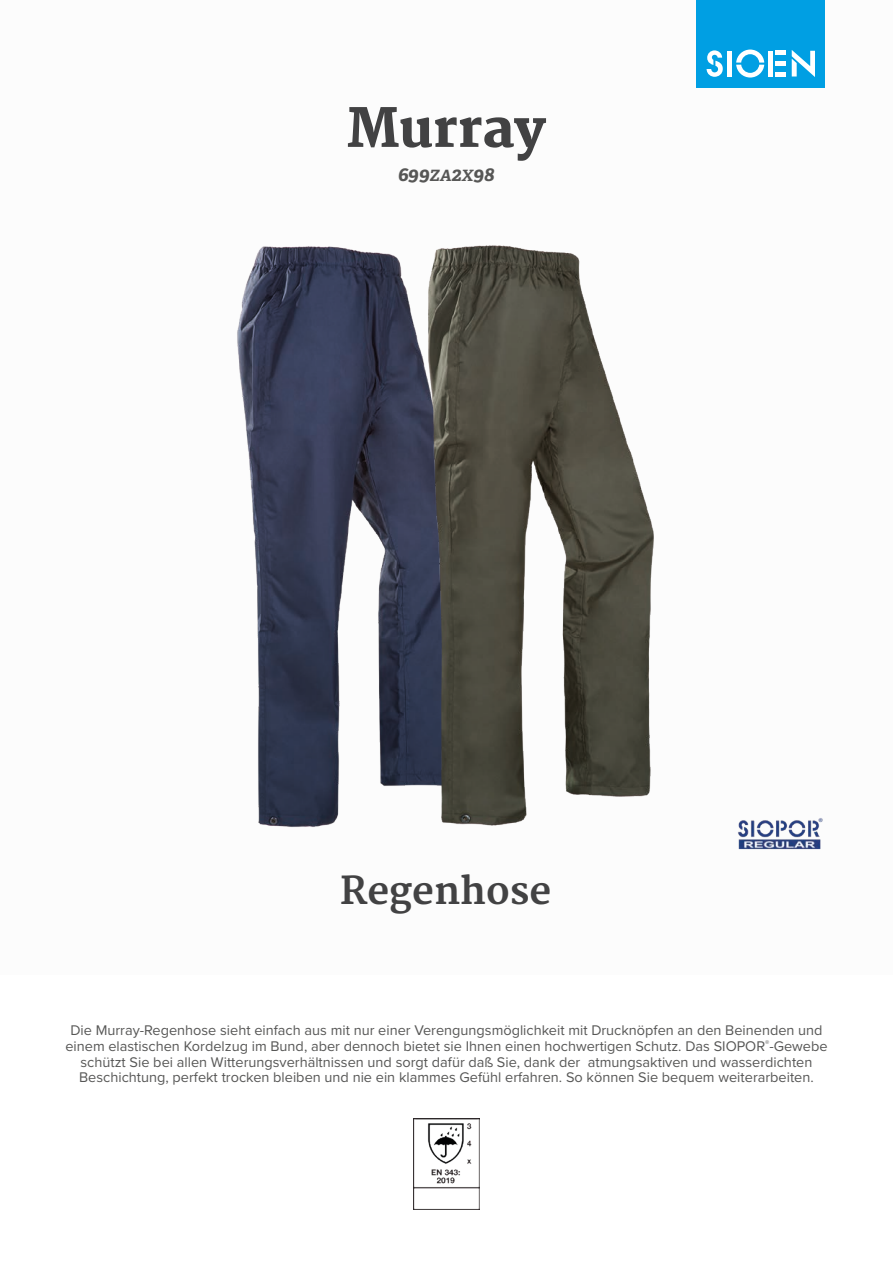
<style>
.page{position:relative;width:893px;height:1263px;background:#fff}
.page>*{position:absolute;margin:0;border:0;box-sizing:border-box;transform-origin:0 0}
.t1{font:800 52.5px "Merriweather";color:#424243}
.t2{font:700 37.5px "Merriweather";color:#424243}
.t3{font:italic 700 19.5px "Adelle PE";color:#575756}
.t4{font:14.55px/15.8px "Proxima Nova";color:#575756;text-align:center}
.s1{font-size:15.6px}
</style>
<div class="page">
<div style="left:697px;top:0;width:128px;height:88px;background:#009fe3"></div>
<svg style="left:707px;top:50px;width:16px;height:27px"></svg>
<svg style="left:736px;top:50px;width:28px;height:28px"></svg>
<div style="left:727px;top:51px;width:5px;height:26px;background:#fff"></div>
<div style="left:768px;top:51px;width:5px;height:26px;background:#fff"></div>
<div style="left:775px;top:72px;width:11px;height:5px;background:#fff"></div>
<div style="left:775px;top:61px;width:11px;height:5px;background:#fff"></div>
<hr style="left:775px;top:51px;width:11px;height:4px;background:#fff">
<svg style="left:792px;top:50px;width:23px;height:27px"></svg>
<img style="left:783px;top:818px;width:40px;height:32px">
<img style="left:413px;top:1118px;width:67px;height:92px">
<img style="left:237px;top:246px;width:61px;height:582px">
<img style="left:298px;top:245px;width:485px;height:605px">
<h1 class="t1" style="left:346px;top:98px;width:201px">Murray</h1>
<h3 class="t3" style="left:398px;top:160px;width:98px">699<span class="s1">ZA</span>2<span class="s1">X</span>98</h3>
<h2 class="t2" style="left:340px;top:869px;width:213px">Regenhose</h2>
<p class="t4" style="left:65px;top:1022px;width:764px">Die Murray-Regenhose sieht einfach aus mit nur einer Verengungsmöglichkeit mit Drucknöpfen an den Beinenden und einem elastischen Kordelzug im Bund, aber dennoch bietet sie Ihnen einen hochwertigen Schutz. Das SIOPOR<sup>®</sup>-Gewebe schützt Sie bei allen Witterungsverhältnissen und sorgt dafür daß Sie, dank der atmungsaktiven und wasserdichten Beschichtung, perfekt trocken bleiben und nie ein klammes Gefühl erfahren. So können Sie bequem weiterarbeiten.</p>
</div>
